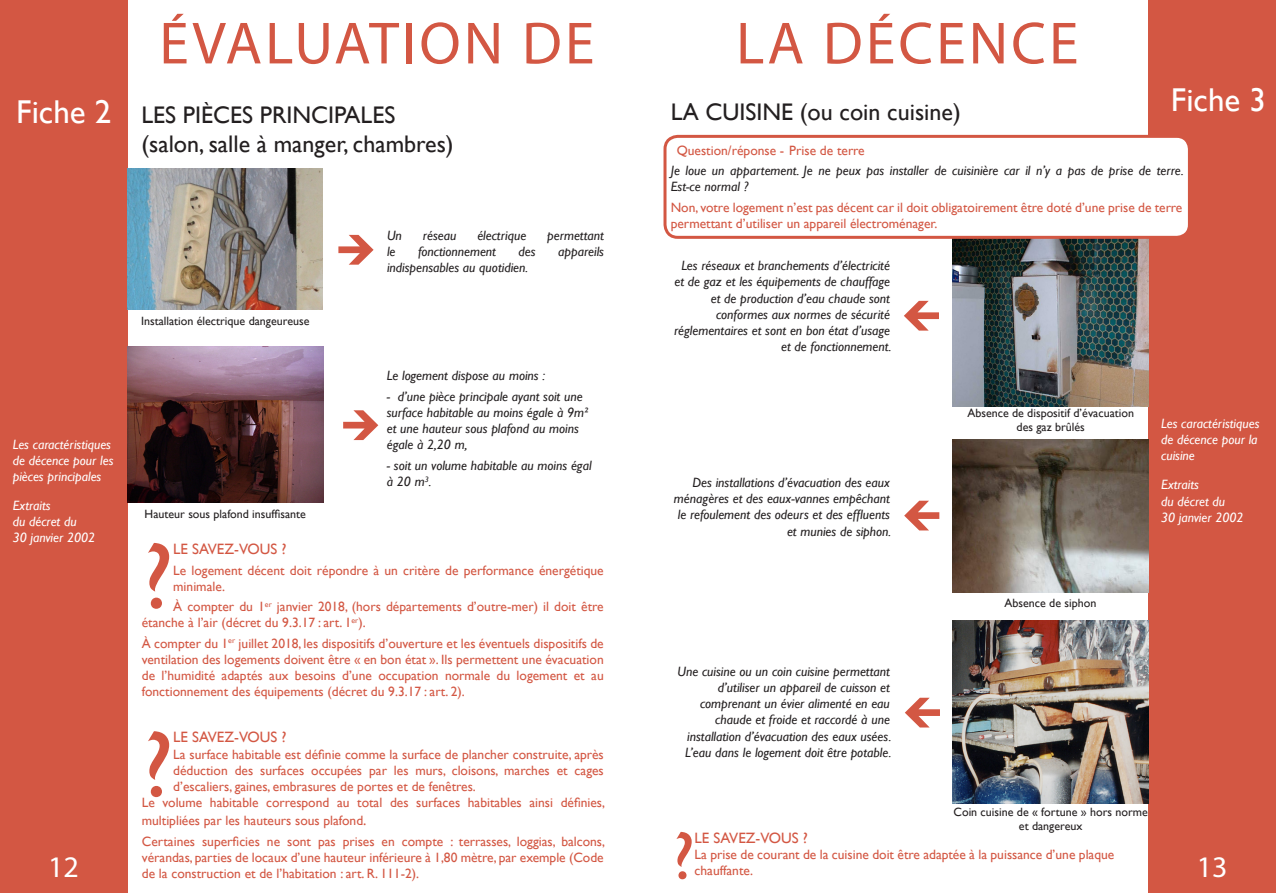
<style>
.page{position:relative;width:1276px;height:893px;background:#fff}
.page>*{position:absolute;margin:0;border:0;box-sizing:border-box;transform-origin:0 0}
.t1{font:94.2px "Gill Sans";color:#d35743}
.t2{font:67.8px "Gill Sans";color:#d35743}
.t3{font:60px "Myriad Pro";letter-spacing:.05em;color:#d35743}
.t4{font:33px "Gill Sans";color:#fff}
.t5{font:30px "Myriad Pro";color:#fff}
.t6{font:24px/28.8px "Gill Sans";color:#231f20}
.t7{font:15px "Gill Sans";color:#d35743}
.t8{font:13.5px/16.2px "Gill Sans";color:#d35743}
.t9{font:italic 13.5px/16.2px "Gill Sans";color:#231f20}
.t10{font:italic 13.5px/16.2px "Gill Sans";color:#fff}
.t11{font:12px/14.4px "Gill Sans";color:#231f20;text-align:center}
.s1{font-size:15px}
</style>
<div class="page">
<div style="left:1148px;top:0;width:128px;height:893px;background:#d35743"></div>
<div style="left:0;top:0;width:128px;height:893px;background:#d35743"></div>
<svg style="left:338px;top:235px;width:35px;height:30px"></svg>
<img style="left:127px;top:346px;width:196px;height:157px">
<svg style="left:343px;top:410px;width:35px;height:30px"></svg>
<img style="left:127px;top:168px;width:196px;height:141px">
<svg style="left:904px;top:501px;width:35px;height:29px"></svg>
<svg style="left:904px;top:301px;width:35px;height:30px"></svg>
<svg style="left:905px;top:698px;width:35px;height:29px"></svg>
<img style="left:952px;top:239px;width:196px;height:167px">
<img style="left:952px;top:439px;width:196px;height:153px">
<img style="left:952px;top:621px;width:196px;height:183px">
<div style="left:665px;top:136px;width:524px;height:101px;background:#fff;border-radius:13px"></div>
<div style="left:663px;top:135px;width:528px;height:104px;border:3px solid #d35743;border-radius:13px"></div>
<p class="t4" style="left:16px;top:92px;width:97px">Fiche 2</p>
<p class="t3" style="left:159px;top:6px;width:437px">ÉVALUATION DE</p>
<p class="t3" style="left:736px;top:6px;width:344px">LA DÉCENCE</p>
<p class="t6" style="left:141px;top:101px;width:314px">LES PIÈCES PRINCIPALES (salon, salle à manger, chambres)</p>
<p class="t11" style="left:141px;top:314px;width:170px">Installation électrique dangeureuse</p>
<p class="t9" style="left:387px;top:227px;width:16px">Un</p>
<p class="t9" style="left:423px;top:227px;width:35px">réseau</p>
<p class="t9" style="left:477px;top:227px;width:50px">électrique</p>
<p class="t9" style="left:547px;top:227px;width:58px">permettant</p>
<p class="t9" style="left:387px;top:243px;width:10px">le</p>
<p class="t9" style="left:418px;top:243px;width:80px">fonctionnement</p>
<p class="t9" style="left:518px;top:243px;width:19px">des</p>
<p class="t9" style="left:558px;top:243px;width:47px">appareils</p>
<p class="t9" style="left:387px;top:260px;width:143px">indispensables au quotidien.</p>
<p class="t6" style="left:671px;top:98px;width:291px">LA CUISINE (ou coin cuisine)</p>
<p class="t4" style="left:1171px;top:81px;width:97px">Fiche 3</p>
<p class="t8" style="left:677px;top:142px;width:189px">Question/réponse - Prise de terre</p>
<p class="t9" style="left:671px;top:163px;width:514px">Je loue un appartement. Je ne peux pas installer de cuisinière car il n’y a pas de prise de terre.<br>Est-ce normal ?</p>
<p class="t8" style="left:671px;top:199px;width:513px">Non, votre logement n’est pas décent car il doit obligatoirement être doté d’une prise de terre permettant d’utiliser un appareil électroménager.</p>
<p class="t9" style="left:674px;top:258px;width:219px;text-align:right">Les réseaux et branchements d’électricité et de gaz et les équipements de chauffage et de production d’eau chaude sont conformes aux normes de sécurité réglementaires et sont en bon état d’usage et de fonctionnement.</p>
<p class="t9" style="left:387px;top:368px;width:160px">Le logement dispose au moins :</p>
<p class="t9" style="left:387px;top:388px;width:203px">- d’une pièce principale ayant soit une surface habitable au moins égale à 9m² et une hauteur sous plafond au moins égale à 2,20 m,</p>
<p class="t9" style="left:387px;top:457px;width:206px">- soit un volume habitable au moins égal à 20 m<sup>3</sup>.</p>
<p class="t11" style="left:967px;top:405px;width:168px">Absence de dispositif d’évacuation des gaz brûlés</p>
<p class="t10" style="left:1161px;top:416px;width:100px">Les caractéristiques de décence pour la cuisine</p>
<p class="t10" style="left:1161px;top:477px;width:84px">Extraits<br>du décret du<br>30 janvier 2002</p>
<p class="t10" style="left:13px;top:436px;width:102px">Les caractéristiques de décence pour les pièces principales</p>
<p class="t10" style="left:13px;top:498px;width:84px">Extraits<br>du décret du<br>30 janvier 2002</p>
<p class="t9" style="left:674px;top:475px;width:219px;text-align:right">Des installations d’évacuation des eaux ménagères et des eaux-vannes empêchant le refoulement des odeurs et des effluents et munies de siphon.</p>
<p class="t11" style="left:145px;top:507px;width:163px">Hauteur sous plafond insuffisante</p>
<p class="t1" style="left:142px;top:522px;width:33px">?</p>
<p class="t7" style="left:173px;top:540px;width:115px">LE SAVEZ-VOUS ?</p>
<p class="t8" style="left:173px;top:562px;width:432px">Le logement décent doit répondre à un critère de performance énergétique minimale.</p>
<p class="t8" style="left:142px;top:599px;width:463px;text-indent:31px">À compter du 1<sup>er</sup> janvier 2018, (hors départements d’outre-mer) il doit être étanche à l’air (décret du 9.3.17 : art. 1<sup>er</sup>).</p>
<p class="t8" style="left:142px;top:635px;width:463px;text-align:justify">À compter du 1<sup>er</sup> juillet 2018, les dispositifs d’ouverture et les éventuels dispositifs de ventilation des logements doivent être « en bon état ». Ils permettent une évacuation de l’humidité adaptés aux besoins d’une occupation normale du logement et au fonctionnement des équipements (décret du 9.3.17 : art. 2).</p>
<p class="t11" style="left:1004px;top:596px;width:93px">Absence de siphon</p>
<p class="t9" style="left:677px;top:663px;width:215px;text-align:right">Une cuisine ou un coin cuisine permettant d’utiliser un appareil de cuisson et comprenant un évier alimenté en eau chaude et froide et raccordé à une installation d’évacuation des eaux usées.<br>L’eau dans le logement doit être potable.</p>
<p class="t1" style="left:142px;top:710px;width:33px">?</p>
<p class="t7" style="left:173px;top:729px;width:115px">LE SAVEZ-VOUS ?</p>
<p class="t8" style="left:173px;top:746px;width:432px;text-align:justify">La surface habitable est définie comme la surface de plancher construite, après déduction des surfaces occupées par les murs, cloisons, marches et cages d’escaliers, gaines, embrasures de portes et de fenêtres.</p>
<p class="t8" style="left:142px;top:794px;width:465px;line-height:18px">Le volume habitable correspond au total des surfaces habitables ainsi définies, multipliées par les hauteurs sous plafond<span class="s1">.</span></p>
<p class="t8" style="left:142px;top:833px;width:465px;text-align:justify">Certaines superficies ne sont pas prises en compte : terrasses, loggias, balcons, vérandas, parties de locaux d’une hauteur inférieure à 1,80 mètre, par exemple (Code de la construction et de l’habitation : art. R. 111-2).</p>
<p class="t11" style="left:953px;top:805px;width:196px">Coin cuisine de « fortune » hors norme et dangereux</p>
<p class="t2" style="left:672px;top:816px;width:24px">?</p>
<p class="t7" style="left:694px;top:829px;width:115px">LE SAVEZ-VOUS ?</p>
<p class="t8" style="left:694px;top:846px;width:421px">La prise de courant de la cuisine doit être adaptée à la puissance d’une plaque chauffante.</p>
<h3 class="t5" style="left:48px;top:849px;width:32px">12</h3>
<h3 class="t5" style="left:1196px;top:849px;width:32px">13</h3>
</div>
